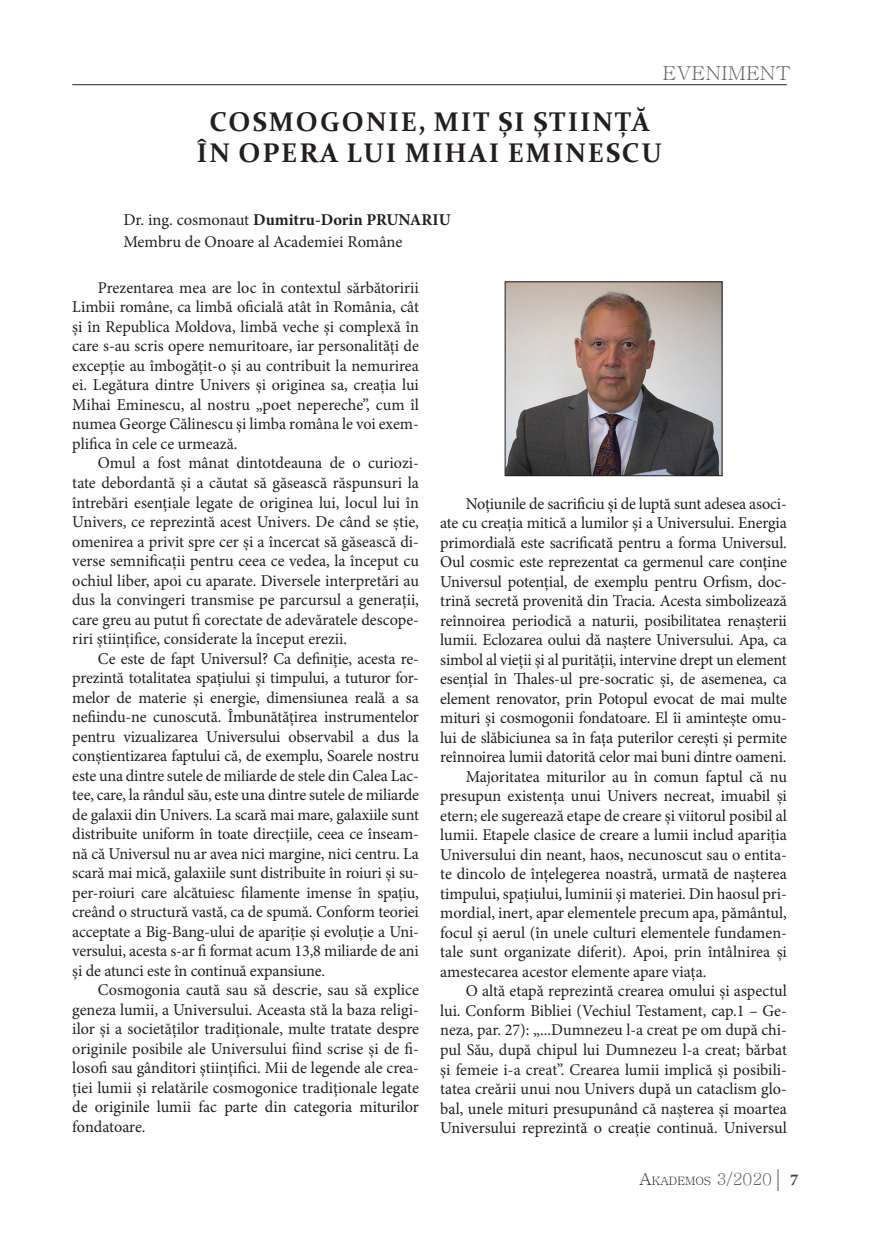
<style>
.page{position:relative;width:872px;height:1234px;background:#fff}
.page>*{position:absolute;margin:0;border:0;box-sizing:border-box;transform-origin:0 0}
.t1{font:700 27px/31.5px "Constantia";letter-spacing:.07em;color:#231f20;text-align:center}
.t2{font:19.2px "Batang";color:#636366;scale:1.06 1}
.t3{font:16.5px/19.5px "Minion Pro";letter-spacing:-.005em;color:#231f20;text-align:justify}
.t4{font:16.5px "Minion Pro";letter-spacing:-.01em;color:#1d1f1f}
.t5{font:11.55px "Batang";color:#231f20}
.s1{font-weight:700}
.s2{color:#1d1f1f}
.s3{color:#231f20}
.s4{font-size:16.5px}
.s5{font-size:16.5px;color:#636366}
.s6{font-family:"Garamond";font-size:24px;color:#636366}
.s7{font-family:"Minion Pro";font-weight:700;font-size:16.5px;color:#3e3e3f}
</style>
<div class="page">
<hr style="left:72px;top:84px;width:715px;height:1px;background:#231f20">
<img style="left:507px;top:283px;width:213px;height:191px">
<div style="left:505px;top:281px;width:217px;height:195px;border:1px solid #231f20"></div>
<p class="t2" style="left:662px;top:63px;width:123px">EVENIMENT</p>
<h1 class="t1" style="left:197px;top:105px;width:467px">COSMOGONIE, MIT ȘI ȘTIINȚĂ<br>ÎN OPERA LUI MIHAI EMINESCU</h1>
<p class="t3" style="left:123px;top:210px;width:329px;line-height:21px">Dr. ing. cosmonaut <span class="s1">Dumitru-Dorin PRUNARIU<br></span>Membru de Onoare al Academiei Române</p>
<p class="t3" style="left:72px;top:278px;width:348px;text-indent:26px">Prezentarea mea are loc în contextul sărbătoririi Limbii române, ca limbă oficială atât în România, cât și în Republica Moldova, limbă veche și complexă în care s-au scris opere nemuritoare, iar personalități de excepție au îmbogățit-o și au contribuit la nemurirea ei. Legătura dintre Univers și originea sa, creația lui Mihai Eminescu, al nostru „poet nepereche”, cum îl numea George Călinescu și limba româna le voi exem&shy;plifica în cele ce urmează.</p>
<p class="t3" style="left:72px;top:453px;width:348px;text-indent:26px">Omul a fost mânat dintotdeauna de o curiozi&shy;tate debordantă și a căutat să găsească răspunsuri la întrebări esențiale legate de originea lui, locul lui în Univers, ce reprezintă acest Univers. De când se știe, omenirea a privit spre cer și a încercat să găsească di&shy;verse semnificații pentru ceea ce vedea, la început cu ochiul liber, apoi cu aparate. Diversele interpretări au dus la convingeri transmise pe parcursul a generații, care greu au putut fi corectate de adevăratele descope&shy;riri științifice, considerate la început erezii.</p>
<p class="t3" style="left:72px;top:648px;width:348px;text-indent:26px">Ce este de fapt Universul? Ca definiție, acesta re&shy;prezintă totalitatea spațiului și timpului, a tuturor for&shy;melor de materie și energie, dimensiunea reală a sa nefiindu-ne cunoscută. Îmbunătățirea instrumentelor pentru vizualizarea Universului observabil a dus la conștientizarea faptului că, de exemplu, Soarele nostru este una dintre sutele de miliarde de stele din Calea Lac&shy;tee, care, la rândul său, este una dintre sutele de miliarde de galaxii din Univers. La scară mai mare, galaxiile sunt distribuite uniform în toate direcțiile, ceea ce înseam&shy;nă că Universul nu ar avea nici margine, nici centru. La scară mai mică, galaxiile sunt distribuite în roiuri și su&shy;per-roiuri care alcătuiesc filamente imense în spațiu, creând o structură vastă, ca de spumă. Conform teoriei acceptate a Big-Bang-ului de apariție și evoluție a Uni&shy;versului, acesta s-ar fi format acum 13,8 miliarde de ani și de atunci este în continuă expansiune.</p>
<p class="t3" style="left:72px;top:980px;width:348px;text-indent:26px">Cosmogonia caută sau să descrie, sau să explice geneza lumii, a Universului. Aceasta stă la baza religi&shy;ilor și a societăților tradiționale, multe tratate despre originile posibile ale Universului fiind scrise și de fi&shy;losofi sau gânditori științifici. Mii de legende ale crea&shy;ției lumii și relatările cosmogonice tradiționale leg<span class="s2">ate de originile lumii fac parte din categoria miturilor fondatoare.</span></p>
<p class="t4" style="left:466px;top:492px;width:323px">Noțiunile de sacrificiu și de luptă sunt <span class="s3">adesea asoci-</span></p>
<p class="t3" style="left:440px;top:513px;width:348px">ate cu creația mitică a lumilor și a Universului. <span class="s2">Energia</span></p>
<p class="t4" style="left:440px;top:531px;width:348px">primordială este sacrificată pentru a forma Universul.</p>
<p class="t4" style="left:440px;top:550px;width:348px">Oul cosmic este reprezentat ca germenul care conține</p>
<p class="t4" style="left:440px;top:570px;width:348px">Universul potențial, de exemplu pentru Orfism, doc-</p>
<p class="t4" style="left:440px;top:589px;width:348px">trină secretă provenită din <span class="s3">Tracia</span>. Acesta simbolizează</p>
<p class="t4" style="left:440px;top:609px;width:348px">reînnoirea periodică a naturii, posibilitatea renașterii</p>
<p class="t4" style="left:440px;top:628px;width:348px">lumii. Eclozarea oului dă naștere Universului. Apa, ca</p>
<p class="t4" style="left:440px;top:648px;width:348px">simbol al vieții și al purității, intervine drept un element</p>
<p class="t4" style="left:440px;top:667px;width:348px">esențial în Thales-ul pre-socratic și, de asemenea, ca</p>
<p class="t4" style="left:440px;top:687px;width:348px">element renovator, prin Potopul evocat de mai multe</p>
<p class="t4" style="left:440px;top:706px;width:348px">mituri și cosmogonii fondatoare. El îi amintește omu-</p>
<p class="t4" style="left:440px;top:726px;width:348px">lui de slăbiciunea sa în fața puterilor cerești și permite</p>
<p class="t4" style="left:440px;top:745px;width:348px">reînnoirea lumii datorită celor mai buni dintre oameni.</p>
<p class="t4" style="left:466px;top:765px;width:323px">Majoritatea miturilor au în comun faptul că nu</p>
<p class="t4" style="left:440px;top:784px;width:348px">presupun existența unui Univers necreat, imuabil și</p>
<p class="t4" style="left:440px;top:804px;width:348px">etern; ele sugerează etape de creare și viitorul posibil al</p>
<p class="t4" style="left:440px;top:823px;width:348px">lumii. Etapele clasice de creare a lumii includ apariția</p>
<p class="t4" style="left:440px;top:843px;width:348px">Universului din neant, haos, necunoscut sau o entita-</p>
<p class="t4" style="left:440px;top:862px;width:348px">te dincolo de înțelegerea noastră, urmată de nașterea</p>
<p class="t4" style="left:440px;top:882px;width:348px">timpului, spațiului, luminii și materiei. Din haosul pri-</p>
<p class="t4" style="left:440px;top:901px;width:348px">mordial, inert, apar elementele precum apa, pământul,</p>
<p class="t4" style="left:440px;top:921px;width:348px">focul și aerul (în unele culturi elementele fundamen-</p>
<p class="t4" style="left:440px;top:940px;width:348px">tale sunt organizate diferit). Apoi, prin întâlnirea și</p>
<p class="t4" style="left:440px;top:960px;width:268px">amestecarea acestor elemente apare viața.</p>
<p class="t4" style="left:466px;top:979px;width:323px">O altă etapă reprezintă crearea omului și aspectul</p>
<p class="t3" style="left:440px;top:1000px;width:348px"><span class="s2">lui.</span> Conform Bibliei (Vechiul Testament, cap.1 – Ge-</p>
<p class="t3" style="left:440px;top:1020px;width:348px">neza, par. 27): „...Dumnezeu l-a creat pe om după chi-</p>
<p class="t3" style="left:440px;top:1039px;width:348px">pul Său, după chipul lui Dumnezeu l-a creat; bărbat</p>
<p class="t3" style="left:440px;top:1059px;width:348px">și femeie i-a creat”. Crearea <span class="s2">lumii implică și posibili-</span></p>
<p class="t4" style="left:440px;top:1077px;width:348px">tatea creării unui nou Univers după un cataclism glo-</p>
<p class="t4" style="left:440px;top:1096px;width:348px">bal, unele mituri presupunând că nașterea și moartea</p>
<p class="t4" style="left:440px;top:1116px;width:348px">Universului reprezintă o creație continuă. Universul</p>
<p class="t5" style="left:639px;top:1175px;width:160px"><span class="s4">A</span>KADEMOS <span class="s5">3/2020</span><span class="s6">|</span> <span class="s7">7</span></p>
</div>
